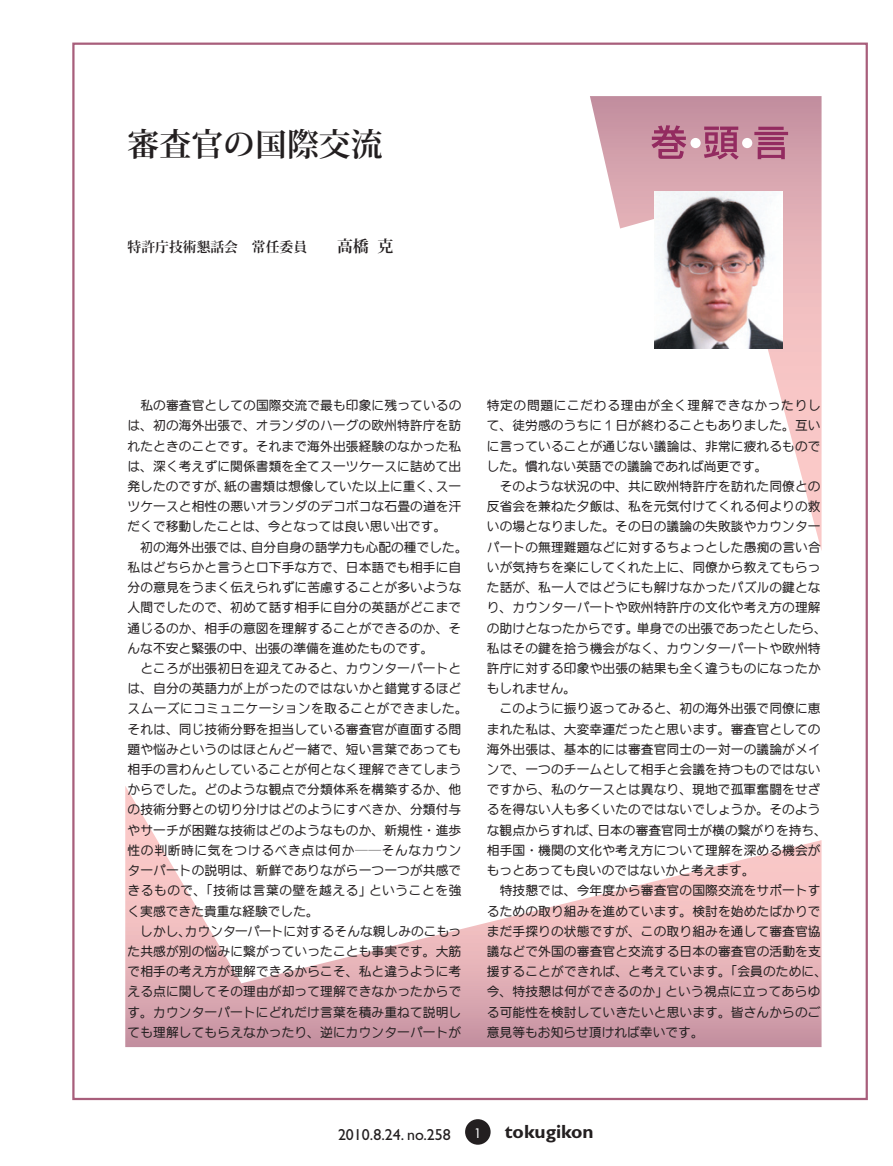
<style>
.page{position:relative;width:893px;height:1166px;background:#fff}
.page>*{position:absolute;margin:0;border:0;box-sizing:border-box;transform-origin:0 0}
.ノーマル{font:700 31.95px "Koz Min Pro";color:#231f20}
.ノーマル-2{font:700 19.2px "Gill Sans";color:#231f20}
.ノーマル-3{font:15.9px "Gill Sans";color:#231f20}
.ノーマル-4{font:700 13.8px "Koz Min Pro";color:#231f20}
.ノーマル-5{font:12.75px/20.2px "Anito Std M";letter-spacing:.005em;color:#231f20}
.ノーマル-6{font:12.75px "Futura";color:#fff}
.s1{font-size:14.85px}
.s2{font-size:15.9px}
</style>
<div class="page">
<div style="left:465px;top:1118px;width:26px;height:26px;background:#231f20;border-radius:50%"></div>
<svg style="left:590px;top:96px;width:231px;height:452px"></svg>
<svg style="left:125px;top:786px;width:696px;height:260px"></svg>
<svg style="left:651px;top:125px;width:35px;height:34px"></svg>
<svg style="left:704px;top:126px;width:35px;height:33px"></svg>
<svg style="left:754px;top:127px;width:34px;height:32px"></svg>
<div style="left:690px;top:138px;width:11px;height:10px;background:#fff;border-radius:50%"></div>
<div style="left:742px;top:138px;width:10px;height:10px;background:#fff;border-radius:50%"></div>
<img style="left:655px;top:191px;width:127px;height:158px">
<p class="ノーマル" style="left:128px;top:121px;width:257px">審査官の国際交流</p>
<p class="ノーマル-4" style="left:128px;top:237px;width:267px">特許庁技術懇話会　常任委員<span class="s1">　　</span><span class="s2">高橋 克</span></p>
<p class="ノーマル-5" style="left:128px;top:394px;width:335px;text-align:justify">　私の審査官としての国際交流で最も印象に残っているのは、初の海外出張で、オランダのハーグの欧州特許庁を訪れたときのことです。それまで海外出張経験のなかった私は、深く考えずに関係書類を全てスーツケースに詰めて出発したのですが、紙の書類は想像していた以上に重く、スーツケースと相性の悪いオランダのデコボコな石畳の道を汗だくで移動したことは、今となっては良い思い出です。</p>
<p class="ノーマル-5" style="left:128px;top:536px;width:342px">　初の海外出張では、自分自身の語学力も心配の種でした。私はどちらかと言うと口下手な方で、日本語でも相手に自分の意見をうまく伝えられずに苦慮することが多いような人間でしたので、初めて話す相手に自分の英語がどこまで通じるのか、相手の意図を理解することができるのか、そんな不安と緊張の中、出張の準備を進めたものです。</p>
<p class="ノーマル-5" style="left:128px;top:657px;width:342px">　ところが出張初日を迎えてみると、カウンターパートとは、自分の英語力が上がったのではないかと錯覚するほどスムーズにコミュニケーションを取ることができました。それは、同じ技術分野を担当している審査官が直面する問題や悩みというのはほとんど一緒で、短い言葉であっても相手の言わんとしていることが何となく理解できてしまうからでした。どのような観点で分類体系を構築するか、他の技術分野との切り分けはどのようにすべきか、分類付与やサーチが困難な技術はどのようなものか、新規性・進歩性の判断時に気をつけるべき点は何か──そんなカウンターパートの説明は、新鮮でありながら一つ一つが共感できるもので、「技術は言葉の壁を越える」ということを強く実感できた貴重な経験でした。</p>
<p class="ノーマル-5" style="left:128px;top:919px;width:335px;text-align:justify">　しかし、カウンターパートに対するそんな親しみのこもった共感が別の悩みに繋がっていったことも事実です。大筋で相手の考え方が理解できるからこそ、私と違うように考える点に関してその理由が却って理解できなかったからです。カウンターパートにどれだけ言葉を積み重ねて説明しても理解してもらえなかったり、逆にカウンターパートが</p>
<p class="ノーマル-5" style="left:487px;top:394px;width:335px;text-align:justify">特定の問題にこだわる理由が全く理解できなかったりして、徒労感のうちに1日が終わることもありました。互いに言っていることが通じない議論は、非常に疲れるものでした。慣れない英語での議論であれば尚更です。</p>
<p class="ノーマル-5" style="left:487px;top:475px;width:342px">　そのような状況の中、共に欧州特許庁を訪れた同僚との反省会を兼ねた夕飯は、私を元気付けてくれる何よりの救いの場となりました。その日の議論の失敗談やカウンターパートの無理難題などに対するちょっとした愚痴の言い合いが気持ちを楽にしてくれた上に、同僚から教えてもらった話が、私一人ではどうにも解けなかったパズルの鍵となり、カウンターパートや欧州特許庁の文化や考え方の理解の助けとなったからです。単身での出張であったとしたら、私はその鍵を拾う機会がなく、カウンターパートや欧州特許庁に対する印象や出張の結果も全く違うものになったかもしれません。</p>
<p class="ノーマル-5" style="left:487px;top:697px;width:342px">　このように振り返ってみると、初の海外出張で同僚に恵まれた私は、大変幸運だったと思います。審査官としての海外出張は、基本的には審査官同士の一対一の議論がメインで、一つのチームとして相手と会議を持つものではないですから、私のケースとは異なり、現地で孤軍奮闘をせざるを得ない人も多くいたのではないでしょうか。そのような観点からすれば、日本の審査官同士が横の繋がりを持ち、相手国・機関の文化や考え方について理解を深める機会がもっとあっても良いのではないかと考えます。</p>
<p class="ノーマル-5" style="left:487px;top:879px;width:342px">　特技懇では、今年度から審査官の国際交流をサポートするための取り組みを進めています。検討を始めたばかりでまだ手探りの状態ですが、この取り組みを通して審査官協議などで外国の審査官と交流する日本の審査官の活動を支援することができれば、と考えています。「会員のために、今、特技懇は何ができるのか」という視点に立ってあらゆる可能性を検討していきたいと思います。皆さんからのご意見等もお知らせ頂ければ幸いです。</p>
<p class="ノーマル-3" style="left:338px;top:1124px;width:114px">2010.8.24. no.258</p>
<p class="ノーマル-6" style="left:474px;top:1124px;width:9px">1</p>
<p class="ノーマル-2" style="left:505px;top:1120px;width:90px">tokugikon</p>
</div>
